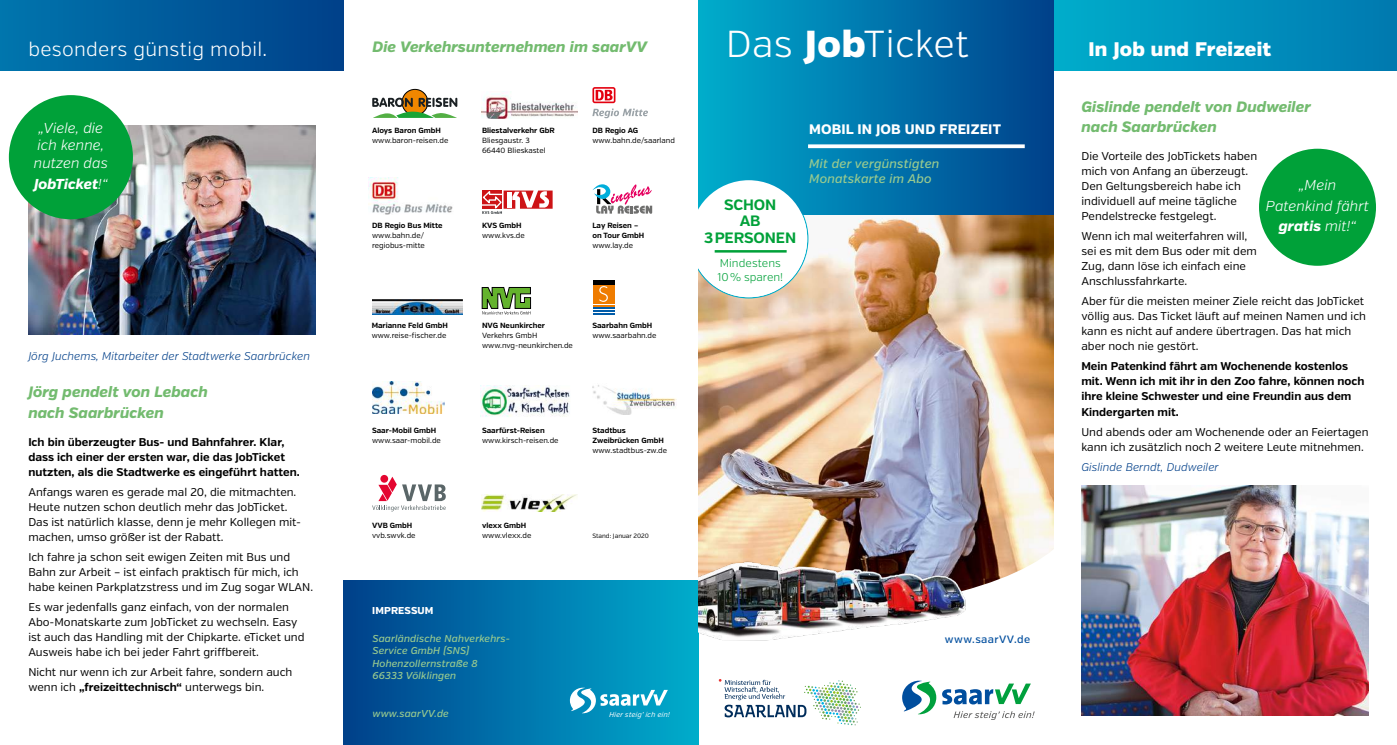
<style>
.page{position:relative;width:1397px;height:745px;background:#fff}
.page>*{position:absolute;margin:0;border:0;box-sizing:border-box;transform-origin:0 0}
.t1{font:300 37.5px "Verb";letter-spacing:.01em;color:#fff}
.t2{font:300 19.62px "Verb";letter-spacing:.015em;color:#fff}
.t3{font:900 19.62px "Verb";letter-spacing:.015em;color:#fff}
.t4{font:italic 800 15px/20px "Verb";color:#73bb6f}
.t5{font:700 15px/16.2px "Verb";letter-spacing:-.005em;color:#00a139;text-align:center}
.t6{font:italic 300 14.38px/17.5px "Verb";color:#fff;text-align:center}
.t7{font:italic 800 14.38px "Verb";color:#fff}
.t8{font:800 13.75px "Verb";letter-spacing:.01em;color:#fff}
.t9{font:italic 500 12.5px/15.9px "Verb";letter-spacing:.01em;color:#98ca8f}
.t10{font:11.25px/15px "Verb";color:#000}
.t11{font:700 11.25px/15px "Verb";color:#000}
.t12{font:italic 300 11.25px "Verb";color:#003f89}
.t13{font:300 11.25px/13.8px "Verb";color:#00a139}
.t14{font:500 10.62px "Verb";letter-spacing:.04em;color:#004e9e}
.t15{font:italic 500 10px/12.5px "Verb";letter-spacing:.01em;color:#98ca8f}
.t16{font:800 10px "Verb";letter-spacing:.01em;color:#fff}
.t17{font:7.5px/10px "Verb";color:#000}
.t18{font:700 7.5px/10px "Verb";color:#000}
.t19{font:italic 7px "Verb";color:#fff}
.t20{font:6.25px "Verb";color:#000}
.s1{font-weight:900}
.s2{font-weight:300}
.s3{font-weight:800}
.s4{font-weight:700}
</style>
<div class="page">
<div style="left:0;top:0;width:344px;height:70px;background:linear-gradient(to right,#0075ad,#00408a)"></div>
<div style="left:1052px;top:0;width:344px;height:70px;background:linear-gradient(to right,#00adcb,#0079b0)"></div>
<img style="left:698px;top:214px;width:354px;height:325px">
<div style="left:698px;top:0;width:354px;height:214px;background:linear-gradient(to right,#00adce,#00418c)"></div>
<svg style="left:698px;top:214px;width:110px;height:84px"></svg>
<svg style="left:698px;top:539px;width:356px;height:179px"></svg>
<svg style="left:808px;top:144px;width:216px;height:4px"></svg>
<svg style="left:902px;top:680px;width:132px;height:39px"></svg>
<div style="left:690px;top:180px;width:117px;height:117px;background:#fff;border-radius:50%"></div>
<hr style="left:714px;top:250px;width:72px;height:2px;background:#00a139">
<svg style="left:718px;top:678px;width:142px;height:47px"></svg>
<img style="left:28px;top:125px;width:287px;height:209px">
<div style="left:344px;top:580px;width:354px;height:164px;background:linear-gradient(to right,#00408b,#00accd)"></div>
<svg style="left:570px;top:687px;width:97px;height:25px"></svg>
<img style="left:1081px;top:485px;width:287px;height:230px">
<div style="left:9px;top:95px;width:124px;height:124px;background:#00a139;border-radius:50%"></div>
<div style="left:1258px;top:149px;width:117px;height:116px;background:#00a139;border-radius:50%"></div>
<img style="left:482px;top:494px;width:95px;height:17px">
<svg style="left:372px;top:474px;width:74px;height:37px"></svg>
<svg style="left:593px;top:313px;width:21px;height:1px"></svg>
<hr style="left:593px;top:310px;width:21px;height:2px;background:#005ca9">
<hr style="left:593px;top:307px;width:21px;height:2px;background:#005ca9">
<hr style="left:593px;top:304px;width:21px;height:2px;background:#ef7c00">
<div style="left:593px;top:284px;width:21px;height:19px;background:#ef7c00"></div>
<div style="left:593px;top:279px;width:21px;height:5px;background:#000"></div>
<svg style="left:599px;top:286px;width:8px;height:16px"></svg>
<svg style="left:482px;top:287px;width:48px;height:27px"></svg>
<img style="left:372px;top:299px;width:90px;height:15px">
<svg style="left:482px;top:190px;width:70px;height:24px"></svg>
<svg style="left:592px;top:184px;width:60px;height:30px"></svg>
<img style="left:368px;top:177px;width:85px;height:37px">
<svg style="left:402px;top:89px;width:26px;height:26px"></svg>
<div style="left:401px;top:89px;width:27px;height:26px;border:1px solid #000;border-radius:50%"></div>
<svg style="left:372px;top:98px;width:85px;height:20px"></svg>
<img style="left:481px;top:94px;width:96px;height:25px">
<svg style="left:592px;top:87px;width:23px;height:16px"></svg>
<svg style="left:594px;top:89px;width:19px;height:12px"></svg>
<svg style="left:595px;top:90px;width:17px;height:10px"></svg>
<svg style="left:592px;top:108px;width:56px;height:10px"></svg>
<img style="left:592px;top:385px;width:84px;height:29px">
<img style="left:372px;top:381px;width:73px;height:32px">
<img style="left:480px;top:386px;width:90px;height:31px">
<img style="left:698px;top:530px;width:279px;height:124px">
<h1 class="t1" style="left:725px;top:21px;width:245px">Das <span class="s1">Job</span>Ticket</h1>
<h3 class="t4" style="left:372px;top:37px;width:276px">Die Verkehrsunternehmen im saarVV</h3>
<h2 class="t2" style="left:28px;top:38px;width:240px">besonders günstig mobil.</h2>
<h2 class="t3" style="left:1088px;top:37px;width:184px">In Job und Freizeit</h2>
<h3 class="t4" style="left:372px;top:40px;width:276px">Die Verkehrsunternehmen im saarVV</h3>
<h3 class="t4" style="left:1081px;top:97px;width:231px">Gislinde pendelt von Dudweiler nach Saarbrücken</h3>
<p class="t10" style="left:1081px;top:149px;width:177px">Die Vorteile des JobTickets haben mich von Anfang an überzeugt.<br>Den Geltungsbereich habe ich individuell auf meine tägliche<br>Pendelstrecke festgelegt.</p>
<p class="t10" style="left:1081px;top:229px;width:177px">Wenn ich mal weiterfahren will, sei es mit dem Bus oder mit dem<br>Zug, dann löse ich einfach eine<br>Anschlussfahrkarte.</p>
<p class="t10" style="left:1081px;top:294px;width:286px">Aber für die meisten meiner Ziele reicht das JobTicket völlig aus. Das Ticket läuft auf meinen Namen und ich kann es nicht auf andere übertragen. Das hat mich aber noch nie gestört.</p>
<p class="t11" style="left:1081px;top:359px;width:284px">Mein Patenkind fährt am Wochenende kostenlos mit. Wenn ich mit ihr in den Zoo fahre, können noch ihre kleine Schwester und eine Freundin aus dem Kindergarten mit.</p>
<p class="t10" style="left:1081px;top:424px;width:288px">Und abends oder am Wochenende oder an Feiertagen kann ich zusätzlich noch 2 weitere Leute mitnehmen.</p>
<p class="t12" style="left:1081px;top:459px;width:139px">Gislinde Berndt, Dudweiler</p>
<p class="t6" style="left:34px;top:119px;width:75px">„Viele, die ich kenne, nutzen das</p>
<p class="t7" style="left:34px;top:174px;width:75px">JobTicket<span class="s2">!“</span></p>
<p class="t6" style="left:1265px;top:175px;width:104px;line-height:20.6px">„Mein<br>Patenkind fährt <span class="s3">gratis</span> mit!“</p>
<p class="t8" style="left:809px;top:121px;width:193px">MOBIL IN JOB UND FREIZEIT</p>
<p class="t9" style="left:809px;top:155px;width:132px">Mit der vergünstigten<br>Monatskarte im Abo</p>
<p class="t18" style="left:372px;top:125px;width:70px">Aloys Baron GmbH</p>
<p class="t17" style="left:372px;top:135px;width:78px">www.baron-reisen.de</p>
<p class="t18" style="left:482px;top:125px;width:74px">Bliestalverkehr GbR</p>
<p class="t17" style="left:482px;top:135px;width:65px">Bliesgaustr. 3<br>66440 Blieskastel</p>
<p class="t18" style="left:592px;top:125px;width:47px">DB Regio AG</p>
<p class="t17" style="left:592px;top:135px;width:84px">www.bahn.de/saarland</p>
<h3 class="t5" style="left:704px;top:197px;width:94px">SCHON<br>AB<br>3PERSONEN</h3>
<p class="t18" style="left:482px;top:220px;width:41px">KVS GmbH</p>
<p class="t17" style="left:482px;top:230px;width:44px">www.kvs.de</p>
<p class="t18" style="left:592px;top:220px;width:53px">Lay Reisen – on Tour GmbH</p>
<p class="t17" style="left:592px;top:240px;width:42px">www.lay.de</p>
<p class="t18" style="left:372px;top:220px;width:72px">DB Regio Bus Mitte</p>
<p class="t17" style="left:372px;top:230px;width:54px">www.bahn.de/ regiobus-mitte</p>
<p class="t13" style="left:717px;top:256px;width:67px">Mindestens<br>10% sparen!</p>
<p class="t18" style="left:371px;top:320px;width:78px">Marianne Feld GmbH</p>
<p class="t17" style="left:371px;top:330px;width:76px">www.reise-fischer.de</p>
<p class="t18" style="left:482px;top:320px;width:64px">NVG Neunkircher</p>
<p class="t17" style="left:482px;top:330px;width:92px">Verkehrs GmbH www.nvg-neunkirchen.de</p>
<p class="t18" style="left:592px;top:320px;width:61px">Saarbahn GmbH</p>
<p class="t17" style="left:592px;top:330px;width:66px">www.saarbahn.de</p>
<p class="t12" style="left:28px;top:349px;width:283px">Jörg Juchems, Mitarbeiter der Stadtwerke Saarbrücken</p>
<h3 class="t4" style="left:28px;top:382px;width:181px">Jörg pendelt von Lebach nach Saarbrücken</h3>
<p class="t11" style="left:28px;top:434px;width:273px">Ich bin überzeugter Bus- und Bahnfahrer. Klar, dass ich einer der ersten war, die das JobTicket nutzten, als die Stadtwerke es eingeführt hatten.</p>
<p class="t10" style="left:28px;top:484px;width:274px">Anfangs waren es gerade mal 20, die mitmachten.<br>Heute nutzen schon deutlich mehr das JobTicket.<br>Das ist natürlich klasse, denn je mehr Kollegen mit&shy;machen, umso größer ist der Rabatt.</p>
<p class="t10" style="left:28px;top:549px;width:286px">Ich fahre ja schon seit ewigen Zeiten mit Bus und<br>Bahn zur Arbeit – ist einfach praktisch für mich, ich habe keinen Parkplatzstress und im Zug sogar WLAN.</p>
<p class="t10" style="left:28px;top:599px;width:278px">Es war jedenfalls ganz einfach, von der normalen Abo-Monatskarte zum JobTicket zu wechseln. Easy ist auch das Handling mit der Chipkarte. eTicket und Ausweis habe ich bei jeder Fahrt griffbereit.</p>
<p class="t10" style="left:28px;top:664px;width:265px">Nicht nur wenn ich zur Arbeit fahre, sondern auch wenn ich <span class="s4">„freizeittechnisch“</span> unterwegs bin.</p>
<p class="t18" style="left:372px;top:425px;width:66px">Saar-Mobil GmbH</p>
<p class="t17" style="left:372px;top:435px;width:70px">www.saar-mobil.de</p>
<p class="t18" style="left:482px;top:425px;width:64px">Saarfürst-Reisen</p>
<p class="t17" style="left:482px;top:435px;width:78px">www.kirsch-reisen.de</p>
<p class="t18" style="left:592px;top:425px;width:73px">Stadtbus<br>Zweibrücken GmbH</p>
<p class="t17" style="left:592px;top:445px;width:76px">www.stadtbus-zw.de</p>
<p class="t18" style="left:372px;top:520px;width:42px">VVB GmbH</p>
<p class="t17" style="left:372px;top:530px;width:45px">vvb.swvk.de</p>
<p class="t18" style="left:482px;top:520px;width:46px">vlexx GmbH</p>
<p class="t17" style="left:482px;top:530px;width:51px">www.vlexx.de</p>
<p class="t20" style="left:592px;top:532px;width:58px">Stand: Januar 2020</p>
<p class="t16" style="left:372px;top:604px;width:63px">IMPRESSUM</p>
<p class="t15" style="left:372px;top:631px;width:139px">Saarländische Nahverkehrs-<br>Service GmbH (SNS)<br>Hohenzollernstraße 8<br>66333 Völklingen</p>
<p class="t15" style="left:372px;top:706px;width:78px">www.saarVV.de</p>
<p class="t16" style="left:373px;top:606px;width:63px">IMPRESSUM</p>
<p class="t15" style="left:373px;top:634px;width:139px">Saarländische Nahverkehrs-<br>Service GmbH (SNS)<br>Hohenzollernstraße 8<br>66333 Völklingen</p>
<p class="t15" style="left:373px;top:709px;width:78px">www.saarVV.de</p>
<p class="t14" style="left:944px;top:633px;width:87px">www.saarVV.de</p>
<p class="t19" style="left:609px;top:709px;width:63px">Hier steig’ ich ein!</p>
<p class="t19" style="left:614px;top:711px;width:63px">Hier steig’ ich ein!</p>
</div>
